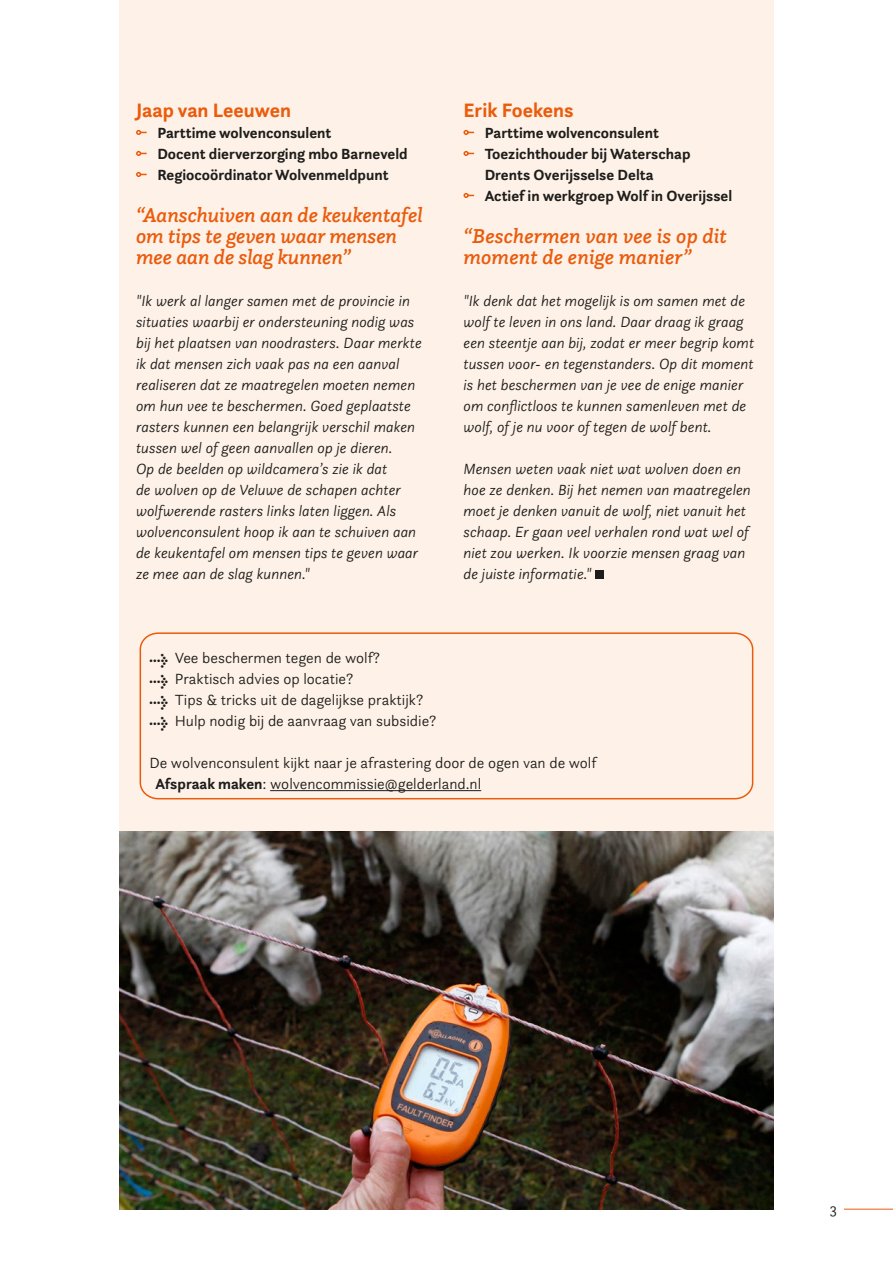
<style>
.page{position:relative;width:893px;height:1263px;background:#fff}
.page>*{position:absolute;margin:0;border:0;box-sizing:border-box;transform-origin:0 0}
.t1{font:italic 500 21px/21px "Questa Slab";letter-spacing:-.01em;color:#ea5b0c}
.t2{font:700 20.25px "Questa Sans";color:#ea5b0c}
.Lopende_tekst{font:italic 300 15.3px "Questa Sans";color:#1d1d1b}
.Lopende_tekst-2{font:300 15.3px "Questa Sans";color:#1d1d1b}
.Lopende_tekst-3{font:700 15.3px "Questa Sans";color:#1d1d1b}
.s1{font-family:"Meta Pro";font-weight:700}
.s2{font-weight:700}
</style>
<div class="page">
<div style="left:119px;top:128px;width:655px;height:703px;background:#fef1e7"></div>
<div style="left:119px;top:0;width:655px;height:128px;background:#fef1e7"></div>
<hr style="left:844px;top:1209px;width:49px;height:1px;background:#ea5b0c">
<hr style="left:270px;top:790px;width:211px;height:1px;background:#1d1d1b">
<div style="left:140px;top:632px;width:613px;height:167px;border:2px solid #ea5b0c;border-radius:17px"></div>
<svg style="left:136px;top:130px;width:11px;height:5px"></svg>
<svg style="left:136px;top:151px;width:11px;height:5px"></svg>
<svg style="left:136px;top:172px;width:11px;height:5px"></svg>
<svg style="left:463px;top:130px;width:11px;height:5px"></svg>
<svg style="left:463px;top:151px;width:11px;height:5px"></svg>
<svg style="left:463px;top:193px;width:11px;height:5px"></svg>
<div style="left:595px;top:570px;width:9px;height:9px;background:#1d1d1b"></div>
<img style="left:119px;top:831px;width:655px;height:378px">
<h2 class="t2" style="left:136px;top:97px;width:157px">Jaap van Leeuwen</h2>
<p class="Lopende_tekst-3" style="left:157px;top:123px;width:176px">Parttime wolvenconsulent</p>
<p class="Lopende_tekst-3" style="left:157px;top:144px;width:252px">Docent dierverzorging mbo Barneveld</p>
<p class="Lopende_tekst-3" style="left:157px;top:165px;width:233px">Regiocoördinator Wolvenmeldpunt</p>
<p class="t1" style="left:136px;top:204px;width:288px">“Aanschuiven aan de keukentafel om tips te geven waar mensen mee aan de slag kunnen”</p>
<p class="Lopende_tekst" style="left:136px;top:291px;width:276px">"Ik werk al langer samen met de provincie in</p>
<p class="Lopende_tekst" style="left:136px;top:312px;width:280px">situaties waarbij er ondersteuning nodig was</p>
<p class="Lopende_tekst" style="left:136px;top:333px;width:287px">bij het plaatsen van noodrasters. Daar merkte</p>
<p class="Lopende_tekst" style="left:136px;top:354px;width:265px">ik dat mensen zich vaak pas na een aanval</p>
<p class="Lopende_tekst" style="left:136px;top:375px;width:281px">realiseren dat ze maatregelen moeten nemen</p>
<p class="Lopende_tekst" style="left:136px;top:396px;width:276px">om hun vee te beschermen. Goed geplaatste</p>
<p class="Lopende_tekst" style="left:136px;top:417px;width:281px">rasters kunnen een belangrijk verschil maken</p>
<p class="Lopende_tekst" style="left:136px;top:438px;width:258px">tussen wel of geen aanvallen op je dieren.</p>
<p class="Lopende_tekst" style="left:136px;top:459px;width:253px">Op de beelden op wildcamera’s zie ik dat</p>
<p class="Lopende_tekst" style="left:136px;top:480px;width:267px">de wolven op de Veluwe de schapen achter</p>
<p class="Lopende_tekst" style="left:136px;top:501px;width:262px">wolfwerende rasters links laten liggen. Als</p>
<p class="Lopende_tekst" style="left:136px;top:522px;width:282px">wolvenconsulent hoop ik aan te schuiven aan</p>
<p class="Lopende_tekst" style="left:136px;top:543px;width:284px">de keukentafel om mensen tips te geven waar</p>
<p class="Lopende_tekst" style="left:136px;top:564px;width:175px">ze mee aan de slag kunnen."</p>
<h2 class="t2" style="left:463px;top:97px;width:112px">Erik Foekens</h2>
<p class="Lopende_tekst-3" style="left:485px;top:123px;width:176px">Parttime wolvenconsulent</p>
<p class="Lopende_tekst-3" style="left:485px;top:144px;width:207px">Toezichthouder bij Waterschap</p>
<p class="Lopende_tekst-3" style="left:485px;top:165px;width:170px">Drents Overijsselse Delta</p>
<p class="Lopende_tekst-3" style="left:485px;top:186px;width:249px">Actief in werkgroep Wolf in Overijssel</p>
<p class="t1" style="left:463px;top:225px;width:265px">“Beschermen van vee is op dit moment de enige manier”</p>
<p class="Lopende_tekst" style="left:463px;top:291px;width:283px">"Ik denk dat het mogelijk is om samen met de</p>
<p class="Lopende_tekst" style="left:463px;top:312px;width:282px">wolf te leven in ons land. Daar draag ik graag</p>
<p class="Lopende_tekst" style="left:463px;top:333px;width:292px">een steentje aan bij, zodat er meer begrip komt</p>
<p class="Lopende_tekst" style="left:463px;top:354px;width:292px">tussen voor- en tegenstanders. Op dit moment</p>
<p class="Lopende_tekst" style="left:463px;top:375px;width:282px">is het beschermen van je vee de enige manier</p>
<p class="Lopende_tekst" style="left:463px;top:396px;width:284px">om conflictloos te kunnen samenleven met de</p>
<p class="Lopende_tekst" style="left:463px;top:417px;width:250px">wolf, of je nu voor of tegen de wolf bent.</p>
<p class="Lopende_tekst" style="left:463px;top:459px;width:279px">Mensen weten vaak niet wat wolven doen en</p>
<p class="Lopende_tekst" style="left:463px;top:480px;width:289px">hoe ze denken. Bij het nemen van maatregelen</p>
<p class="Lopende_tekst" style="left:463px;top:501px;width:284px">moet je denken vanuit de wolf, niet vanuit het</p>
<p class="Lopende_tekst" style="left:463px;top:522px;width:287px">schaap. Er gaan veel verhalen rond wat wel of</p>
<p class="Lopende_tekst" style="left:463px;top:543px;width:283px">niet zou werken. Ik voorzie mensen graag van</p>
<p class="Lopende_tekst" style="left:463px;top:564px;width:129px">de juiste informatie."</p>
<p class="Lopende_tekst-2" style="left:150px;top:648px;width:232px"><span class="s1">→</span> Vee beschermen tegen de wolf?</p>
<p class="Lopende_tekst-2" style="left:150px;top:669px;width:205px"><span class="s1">→</span> Praktisch advies op locatie?</p>
<p class="Lopende_tekst-2" style="left:150px;top:690px;width:275px"><span class="s1">→</span> Tips &amp; tricks uit de dagelijkse praktijk?</p>
<p class="Lopende_tekst-2" style="left:150px;top:711px;width:288px"><span class="s1">→</span> Hulp nodig bij de aanvraag van subsidie?</p>
<p class="Lopende_tekst-2" style="left:150px;top:753px;width:449px">De wolvenconsulent kijkt naar je afrastering door de ogen van de wolf</p>
<p class="Lopende_tekst-2" style="left:156px;top:774px;width:327px"><span class="s2">Afspraak maken</span>: wolvencommissie@gelderland.nl</p>
<p class="Lopende_tekst-2" style="left:830px;top:1199px;width:9px">3</p>
</div>
